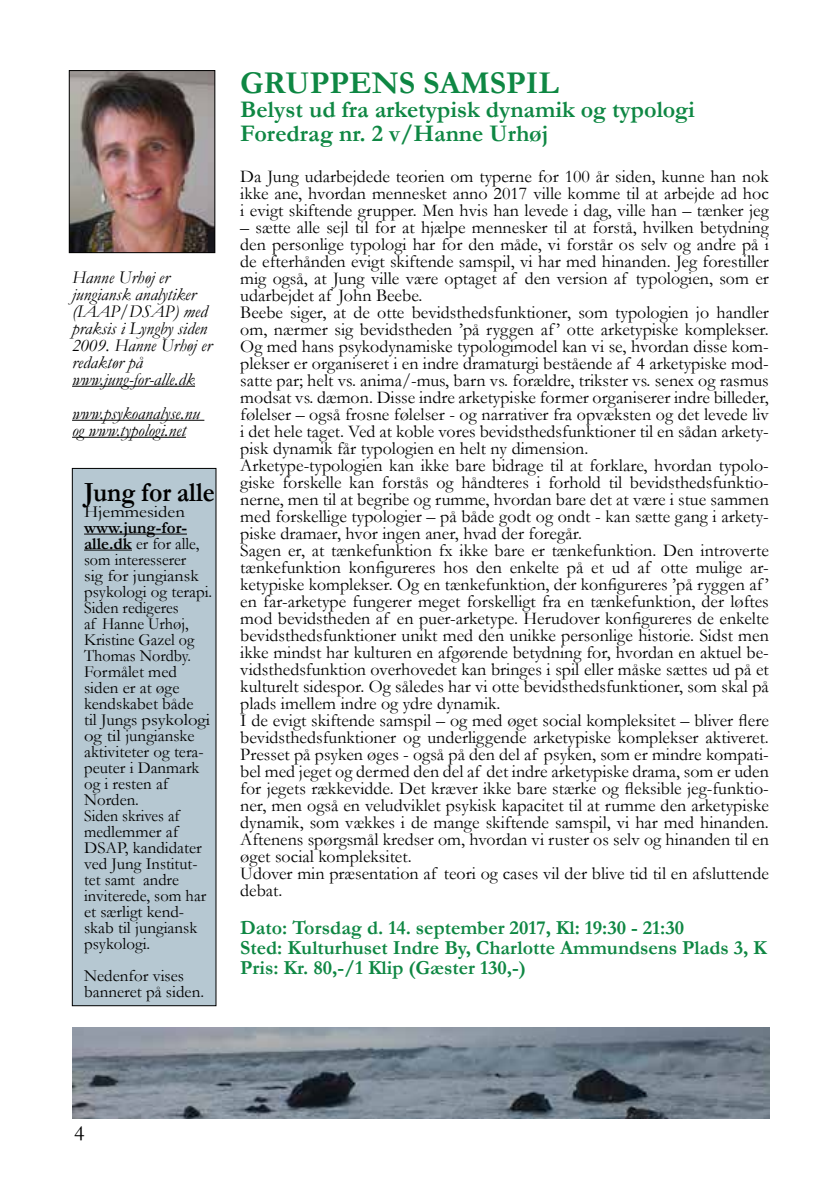
<style>
.page{position:relative;width:840px;height:1191px;background:#fff}
.page>*{position:absolute;margin:0;border:0;box-sizing:border-box;transform-origin:0 0}
.t1{font:700 32px "Garamond";color:#0e8743}
.t2{font:700 28px "Garamond";color:#000;scale:.92 1}
.t3{font:700 24px/24px "Garamond";color:#0e8743}
.t4{font:22px "Garamond";color:#000}
.t5{font:700 20px/20px "Garamond";color:#0e8743}
.t6{font:18px/17px "Garamond";color:#000;text-align:justify}
.t7{font:italic 18px/17px "Garamond";color:#000}
.t8{font:17px/16px "Garamond";color:#000;scale:.95 1}
.t9{font:17px/16px "Garamond";color:#000}
.t10{font:17px "Garamond";color:#000;scale:1.1 1}
.s1{font-weight:700}
</style>
<div class="page">
<hr style="left:72px;top:386px;width:123px;height:1px;background:#000">
<hr style="left:72px;top:420px;width:132px;height:1px;background:#000">
<hr style="left:72px;top:437px;width:114px;height:1px;background:#000">
<img style="left:71px;top:73px;width:142px;height:178px">
<div style="left:69px;top:71px;width:146px;height:182px;border:1px solid #000"></div>
<img style="left:72px;top:1027px;width:697px;height:92px">
<div style="left:72px;top:468px;width:144px;height:537px;background:#b6c8d2"></div>
<div style="left:72px;top:468px;width:144px;height:538px;border:1px solid #000"></div>
<hr style="left:84px;top:533px;width:103px;height:1px;background:#000">
<hr style="left:84px;top:549px;width:48px;height:1px;background:#000">
<p class="t7" style="left:72px;top:268px;width:141px">Hanne Urhøj er jungiansk analytiker (IAAP/DSAP) med praksis i Lyngby siden<br>2009. Hanne Urhøj er redaktør på www.jung-for-alle.dk</p>
<p class="t7" style="left:72px;top:404px;width:129px">www.psykoanalyse.nu og www.typologi.net</p>
<h2 class="t2" style="left:84px;top:473px;width:143px">Jung for alle</h2>
<p class="t10" style="left:84px;top:500px;width:93px">Hjemmesiden</p>
<p class="t8" style="left:84px;top:519px;width:136px"><span class="s1">www.jung-for&shy;alle.dk</span> er for alle, som interesserer<br>sig for jungiansk psykologi og terapi.<br>Siden redigeres<br>af Hanne Urhøj,<br>Kristine Gazel og<br>Thomas Nordby.<br>Formålet med siden er at øge kendskabet både<br>til Jungs psykologi og til jungianske aktiviteter og tera&shy;peuter i Danmark og i resten af<br>Norden.<br>Siden skrives af medlemmer af<br>DSAP, kandidater ved Jung Institut&shy;tet samt andre inviterede, som har et særligt kend&shy;skab til jungiansk psykologi.</p>
<p class="t9" style="left:84px;top:967px;width:121px">Nedenfor vises banneret på siden.</p>
<h1 class="t1" style="left:240px;top:61px;width:320px">GRUPPENS SAMSPIL</h1>
<h3 class="t3" style="left:240px;top:97px;width:456px">Belyst ud fra arketypisk dynamik og typologi<br>Foredrag nr. 2 v/Hanne Urhøj</h3>
<p class="t6" style="left:240px;top:167px;width:530px">Da Jung udarbejdede teorien om typerne for 100 år siden, kunne han nok ikke ane, hvordan mennesket anno 2017 ville komme til at arbejde ad hoc i evigt skiftende grupper. Men hvis han levede i dag, ville han – tænker jeg</p>
<p class="t6" style="left:240px;top:218px;width:530px;text-align:left">– sætte alle sejl til for at hjælpe mennesker til at forstå, hvilken betydning den personlige typologi har for den måde, vi forstår os selv og andre på i de efterhånden evigt skiftende samspil, vi har med hinanden. Jeg forestiller mig også, at Jung ville være optaget af den version af typologien, som er udarbejdet af John Beebe.<br>Beebe siger, at de otte bevidsthedsfunktioner, som typologien jo handler om, nærmer sig bevidstheden ’på ryggen af ’ otte arketypiske komplekser.<br>Og med hans psykodynamiske typologimodel kan vi se, hvordan disse kom&shy;plekser er organiseret i en indre dramaturgi bestående af 4 arketypiske mod&shy;satte par; helt vs. anima/-mus, barn vs. forældre, trikster vs. senex og rasmus modsat vs. dæmon. Disse indre arketypiske former organiserer indre billeder, følelser – også frosne følelser - og narrativer fra opvæksten og det levede liv i det hele taget. Ved at koble vores bevidsthedsfunktioner til en sådan arkety&shy;pisk dynamik får typologien en helt ny dimension.<br>Arketype-typologien kan ikke bare bidrage til at forklare, hvordan typolo&shy;giske forskelle kan forstås og håndteres i forhold til bevidsthedsfunktio&shy;nerne, men til at begribe og rumme, hvordan bare det at være i stue sammen med forskellige typologier – på både godt og ondt - kan sætte gang i arkety&shy;piske dramaer, hvor ingen aner, hvad der foregår.<br>Sagen er, at tænkefunktion fx ikke bare er tænkefunktion. Den introverte tænkefunktion konfigureres hos den enkelte på et ud af otte mulige ar&shy;ketypiske komplekser. Og en tænkefunktion, der konfigureres ’på ryggen af ’ en far-arketype fungerer meget forskelligt fra en tænkefunktion, der løftes mod bevidstheden af en puer-arketype. Herudover konfigureres de enkelte bevidsthedsfunktioner unikt med den unikke personlige historie. Sidst men ikke mindst har kulturen en afgørende betydning for, hvordan en aktuel be&shy;vidsthedsfunktion overhovedet kan bringes i spil eller måske sættes ud på et kulturelt sidespor. Og således har vi otte bevidsthedsfunktioner, som skal på plads imellem indre og ydre dynamik.<br>I de evigt skiftende samspil – og med øget social kompleksitet – bliver flere bevidsthedsfunktioner og underliggende arketypiske komplekser aktiveret.<br>Presset på psyken øges - også på den del af psyken, som er mindre kompati&shy;bel med jeget og dermed den del af det indre arketypiske drama, som er uden for jegets rækkevidde. Det kræver ikke bare stærke og fleksible jeg-funktio&shy;ner, men også en veludviklet psykisk kapacitet til at rumme den arketypiske dynamik, som vækkes i de mange skiftende samspil, vi har med hinanden.<br>Aftenens spørgsmål kredser om, hvordan vi ruster os selv og hinanden til en øget social kompleksitet.<br>Udover min præsentation af teori og cases vil der blive tid til en afsluttende debat.</p>
<p class="t5" style="left:240px;top:918px;width:528px">Dato: Torsdag d. 14. september 2017, Kl: 19:30 - 21:30<br>Sted: Kulturhuset Indre By, Charlotte Ammundsens Plads 3, K<br>Pris: Kr. 80,-/1 Klip (Gæster 130,-)</p>
<p class="t4" style="left:74px;top:1118px;width:12px">4</p>
</div>
